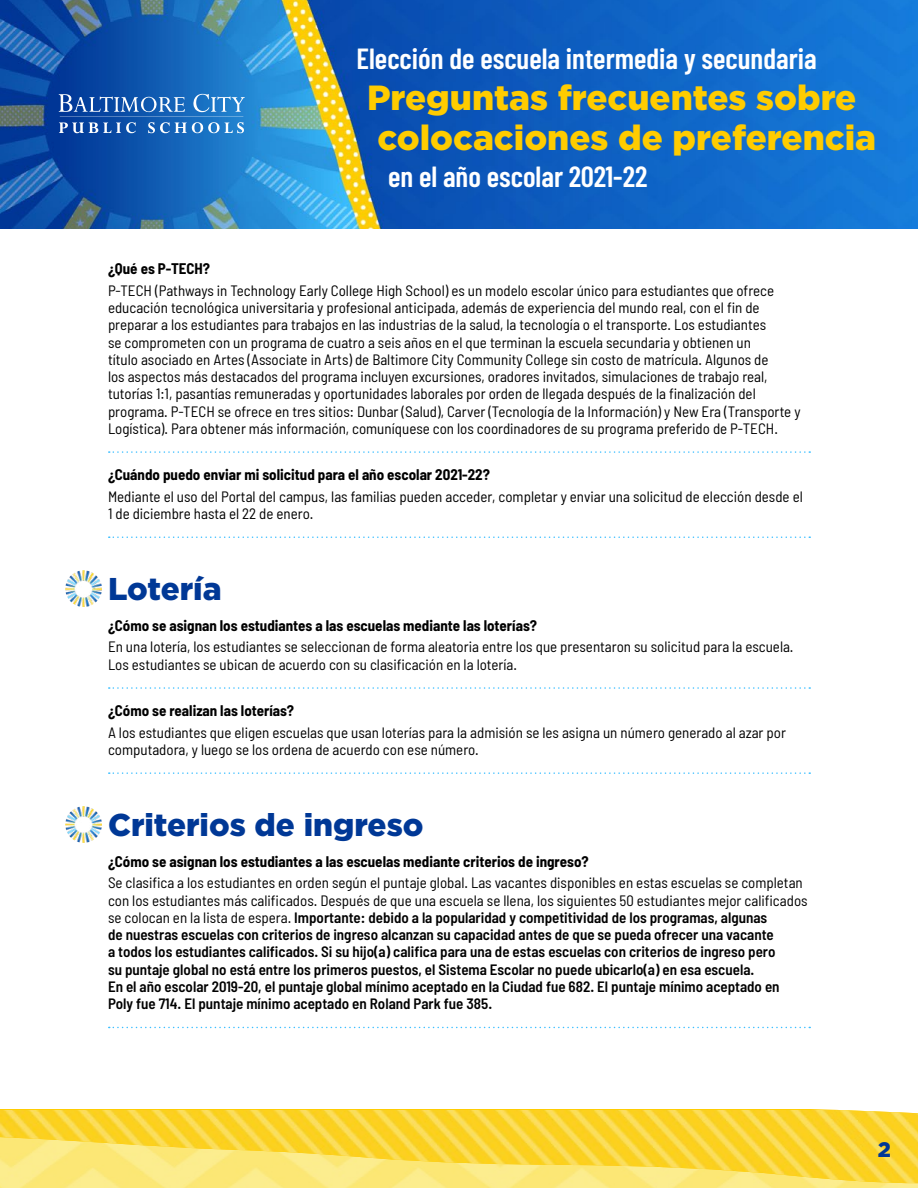
<style>
.page{position:relative;width:918px;height:1188px;background:#fff}
.page>*{position:absolute;margin:0;border:0;box-sizing:border-box;transform-origin:0 0}
.t1{font:900 34.95px/40.8px "Gotham";color:#fc0;text-align:center}
.t2{font:900 31.5px "Gotham";color:#003896}
.t3{font:600 29.1px "Barlow Condensed";color:#fff}
.t4{font:900 21px "Gotham";color:#003896}
.t5{font:semi-condensed 15px/17.2px "Barlow";color:#000}
.t6{font:600 semi-condensed 15px/17.2px "Barlow";color:#000}
.t7{font:700 semi-condensed 15px "Barlow";color:#000}
.s1{font-weight:400}
</style>
<div class="page">
<img style="left:0;top:0;width:918px;height:229px">
<img style="left:0;top:1110px;width:918px;height:74px">
<svg style="left:59px;top:94px;width:186px;height:39px;background:#3d7ac0"></svg>
<svg style="left:109px;top:451px;width:701px;height:2px"></svg>
<svg style="left:109px;top:536px;width:701px;height:2px"></svg>
<svg style="left:109px;top:687px;width:701px;height:2px"></svg>
<svg style="left:109px;top:772px;width:701px;height:2px"></svg>
<svg style="left:109px;top:1027px;width:701px;height:1px"></svg>
<img style="left:65px;top:570px;width:37px;height:37px;border-radius:18px">
<img style="left:65px;top:806px;width:37px;height:37px;border-radius:18px">
<h3 class="t3" style="left:357px;top:40px;width:462px">Elección de escuela intermedia y secundaria</h3>
<h1 class="t1" style="left:367px;top:76px;width:511px">Preguntas frecuentes sobre colocaciones de preferencia</h1>
<h3 class="t3" style="left:388px;top:158px;width:261px">en el año escolar 2021-22</h3>
<p class="t7" style="left:108px;top:259px;width:104px">¿Qué es P-TECH?</p>
<p class="t5" style="left:108px;top:281px;width:694px">P-TECH (Pathways in Technology Early College High School) es un modelo escolar único para estudiantes que ofrece educación tecnológica universitaria y profesional anticipada, además de experiencia del mundo real, con el fin de preparar a los estudiantes para trabajos en las industrias de la salud, la tecnología o el transporte. Los estudiantes<br>se comprometen con un programa de cuatro a seis años en el que terminan la escuela secundaria y obtienen un<br>título asociado en Artes (Associate in Arts) de Baltimore City Community College sin costo de matrícula. Algunos de<br>los aspectos más destacados del programa incluyen excursiones, oradores invitados, simulaciones de trabajo real, tutorías 1:1, pasantías remuneradas y oportunidades laborales por orden de llegada después de la finalización del programa. P-TECH se ofrece en tres sitios: Dunbar (Salud), Carver (Tecnología de la Información) y New Era (Transporte y Logística). Para obtener más información, comuníquese con los coordinadores de su programa preferido de P-TECH.</p>
<p class="t7" style="left:108px;top:465px;width:383px">¿Cuándo puedo enviar mi solicitud para el año escolar 2021-22?</p>
<p class="t5" style="left:108px;top:487px;width:696px">Mediante el uso del Portal del campus, las familias pueden acceder, completar y enviar una solicitud de elección desde el<br>1 de diciembre hasta el 22 de enero.</p>
<h2 class="t2" style="left:108px;top:567px;width:115px">Lotería</h2>
<p class="t7" style="left:108px;top:616px;width:431px">¿Cómo se asignan los estudiantes a las escuelas mediante las loterías?</p>
<p class="t5" style="left:108px;top:638px;width:687px">En una lotería, los estudiantes se seleccionan de forma aleatoria entre los que presentaron su solicitud para la escuela.<br>Los estudiantes se ubican de acuerdo con su clasificación en la lotería.</p>
<p class="t7" style="left:108px;top:701px;width:188px">¿Cómo se realizan las loterías?</p>
<p class="t5" style="left:108px;top:723px;width:680px">A los estudiantes que eligen escuelas que usan loterías para la admisión se les asigna un número generado al azar por computadora, y luego se los ordena de acuerdo con ese número.</p>
<h2 class="t2" style="left:108px;top:803px;width:317px">Criterios de ingreso</h2>
<p class="t7" style="left:108px;top:852px;width:482px">¿Cómo se asignan los estudiantes a las escuelas mediante criterios de ingreso?</p>
<p class="t6" style="left:108px;top:874px;width:701px"><span class="s1">Se clasifica a los estudiantes en orden según el puntaje global. Las vacantes disponibles en estas escuelas se completan con los estudiantes más calificados. Después de que una escuela se llena, los siguientes 50 estudiantes mejor calificados se colocan en la lista de espera.</span> Importante: debido a la popularidad y competitividad de los programas, algunas<br>de nuestras escuelas con criterios de ingreso alcanzan su capacidad antes de que se pueda ofrecer una vacante<br>a todos los estudiantes calificados. Si su hijo(a) califica para una de estas escuelas con criterios de ingreso pero<br>su puntaje global no está entre los primeros puestos, el Sistema Escolar no puede ubicarlo(a) en esa escuela.<br>En el año escolar 2019-20, el puntaje global mínimo aceptado en la Ciudad fue 682. El puntaje mínimo aceptado en Poly fue 714. El puntaje mínimo aceptado en Roland Park fue 385.</p>
<h3 class="t4" style="left:878px;top:1135px;width:15px">2</h3>
</div>
